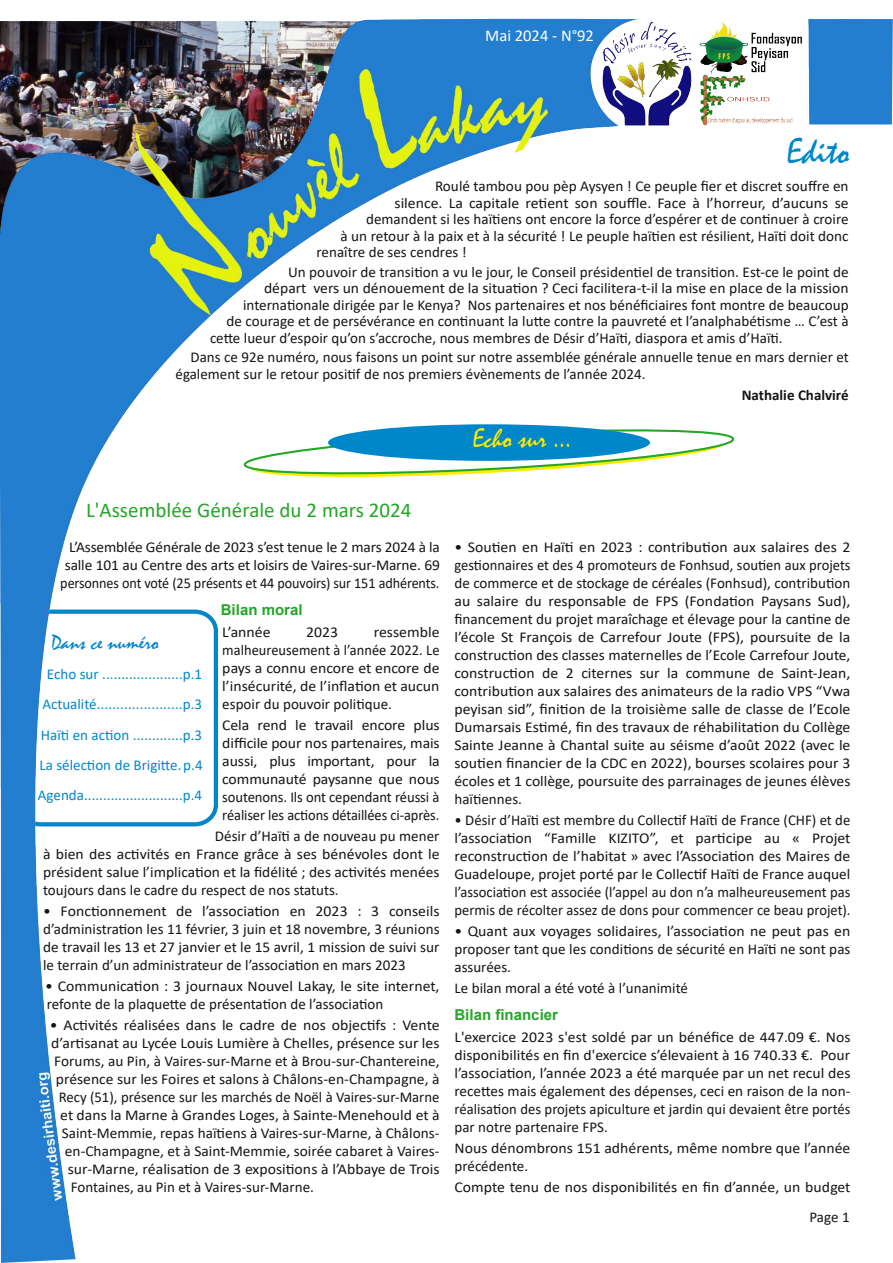
<style>
.page{position:relative;width:893px;height:1263px;background:#fff}
.page>*{position:absolute;margin:0;border:0;box-sizing:border-box;transform-origin:0 0}
.t1{font:36px "Mistral";color:#0087ca}
.t2{font:27px "Mistral";color:#fdeb00}
.t3{font:21px "Calibri";color:#24a627}
.t4{font:21px "Mistral";color:#0087ca}
.t5{font:16.5px "Calibri";letter-spacing:.005em;color:#fff}
.t6{font:15px/18px "Calibri";color:#171513;text-align:justify;scale:1.05 1}
.t7{font:15px/18px "Calibri";color:#171513;text-align:justify}
.t8{font:15px/30px "Calibri";color:#0087ca;text-align:center}
.t9{font:15px "Calibri";color:#171513;scale:1.04 1}
.t10{font:700 15px "Arial";letter-spacing:.005em;color:#24a627}
.t11{font:700 15px "Calibri";letter-spacing:.005em;color:#171513}
</style>
<div class="page">
<img style="left:0;top:18px;width:893px;height:1245px">
<svg style="left:243px;top:421px;width:492px;height:64px"></svg>
<div style="left:328px;top:424px;width:322px;height:37px;background:#0087ca;border-radius:50%"></div>
<p class="t5" style="left:485px;top:28px;width:110px">Mai 2024 ‐ N°92</p>
<h1 class="t1" style="left:787px;top:136px;width:64px">Edito</h1>
<p class="t7" style="left:435px;top:179px;width:415px">Roulé tambou pou pèp Aysyen ! Ce peuple fier et discret souffre en</p>
<p class="t6" style="left:394px;top:195px;width:434px">silence. La capitale retient son souffle. Face à l’horreur, d’aucuns se</p>
<p class="t7" style="left:366px;top:212px;width:484px">demandent si les haïtiens ont encore la force d’espérer et de continuer à croire</p>
<p class="t7" style="left:340px;top:228px;width:510px">à un retour à la paix et à la sécurité ! Le peuple haïtien est résilient, Haïti doit donc</p>
<p class="t7" style="left:316px;top:245px;width:152px">renaître de ses cendres !</p>
<p class="t7" style="left:288px;top:264px;width:562px">Un pouvoir de transition a vu le jour, le Conseil présidentiel de transition. Est‐ce le point de</p>
<p class="t9" style="left:264px;top:282px;width:564px">départ vers un dénouement de la situation ? Ceci facilitera‐t‐il la mise en place de la mission</p>
<p class="t7" style="left:243px;top:297px;width:607px">internationale dirigée par le Kenya? Nos partenaires et nos bénéficiaires font montre de beaucoup</p>
<p class="t7" style="left:226px;top:314px;width:624px">de courage et de persévérance en continuant la lutte contre la pauvreté et l’analphabétisme … C’est à</p>
<p class="t7" style="left:210px;top:330px;width:574px">cette lueur d’espoir qu’on s’accroche, nous membres de Désir d’Haïti, diaspora et amis d’Haïti.</p>
<p class="t7" style="left:175px;top:350px;width:675px;line-height:16.5px;text-indent:15px">Dans ce 92e numéro, nous faisons un point sur notre assemblée générale annuelle tenue en mars dernier et également sur le retour positif de nos premiers évènements de l’année 2024.</p>
<p class="t11" style="left:742px;top:389px;width:108px">Nathalie Chalviré</p>
<h2 class="t2" style="left:473px;top:427px;width:100px">Echo sur ...</h2>
<h3 class="t3" style="left:86px;top:501px;width:327px">L'Assemblée Générale du 2 mars 2024</h3>
<p class="t7" style="left:60px;top:539px;width:381px;text-align:center">L’Assemblée Générale de 2023 s’est tenue le 2 mars 2024 à la salle 101 au Centre des arts et loisirs de Vaires‐sur‐Marne. 69 personnes ont voté (25 présents et 44 pouvoirs) sur 151 adhérents.</p>
<p class="t10" style="left:221px;top:601px;width:83px">Bilan moral</p>
<p class="t6" style="left:222px;top:624px;width:48px">L’année</p>
<p class="t6" style="left:306px;top:624px;width:32px">2023</p>
<p class="t6" style="left:222px;top:624px;width:208px;text-indent:151px">ressemble malheureusement à l’année 2022. Le pays a connu encore et encore de l’insécurité, de l’inflation et aucun espoir du pouvoir politique.</p>
<p class="t6" style="left:222px;top:717px;width:209px">Cela rend le travail encore plus difficile pour nos partenaires, mais aussi, plus important, pour la communauté paysanne que nous soutenons. Ils ont cependant réussi à réaliser les actions détaillées ci‐après.</p>
<p class="t7" style="left:43px;top:828px;width:398px;text-indent:172px">Désir d’Haïti a de nouveau pu mener à bien des activités en France grâce à ses bénévoles dont le président salue l’implication et la fidélité ; des activités menées toujours dans le cadre du respect de nos statuts.</p>
<p class="t6" style="left:43px;top:903px;width:379px">• Fonctionnement de l’association en 2023 : 3 conseils d’administration les 11 février, 3 juin et 18 novembre, 3 réunions de travail les 13 et 27 janvier et le 15 avril, 1 mission de suivi sur le terrain d’un administrateur de l’association en mars 2023</p>
<p class="t6" style="left:45px;top:978px;width:377px">• Communication : 3 journaux Nouvel Lakay, le site internet, refonte de la plaquette de présentation de l’association</p>
<p class="t6" style="left:50px;top:1017px;width:373px">• Activités réalisées dans le cadre de nos objectifs : Vente</p>
<p class="t6" style="left:51px;top:1035px;width:371px">d’artisanat au Lycée Louis Lumière à Chelles, présence sur les</p>
<p class="t7" style="left:54px;top:1053px;width:387px">Forums, au Pin, à Vaires‐sur‐Marne et à Brou‐sur‐Chantereine,</p>
<p class="t9" style="left:56px;top:1073px;width:370px">présence sur les Foires et salons à Châlons‐en‐Champagne, à</p>
<p class="t7" style="left:59px;top:1089px;width:382px">Recy (51), présence sur les marchés de Noël à Vaires‐sur‐Marne</p>
<p class="t6" style="left:60px;top:1107px;width:363px">et dans la Marne à Grandes Loges, à Sainte‐Menehould et à</p>
<p class="t7" style="left:62px;top:1125px;width:379px">Saint‐Memmie, repas haïtiens à Vaires‐sur‐Marne, à Châlons‐</p>
<p class="t7" style="left:65px;top:1143px;width:376px">en‐Champagne, et à Saint‐Memmie, soirée cabaret à Vaires‐</p>
<p class="t6" style="left:68px;top:1161px;width:356px">sur‐Marne, réalisation de 3 expositions à l’Abbaye de Trois</p>
<p class="t7" style="left:71px;top:1179px;width:245px">Fontaines, au Pin et à Vaires‐sur‐Marne.</p>
<h3 class="t4" style="left:51px;top:634px;width:109px">Dans ce numéro</h3>
<p class="t8" style="left:38px;top:661px;width:166px">Echo sur .....................p.1<br>Actualité......................p.3<br>Haïti en action .............p.3<br>La sélection de Brigitte.p.4<br>Agenda..........................p.4</p>
<p class="t6" style="left:454px;top:539px;width:379px">• Soutien en Haïti en 2023 : contribution aux salaires des 2 gestionnaires et des 4 promoteurs de Fonhsud, soutien aux projets de commerce et de stockage de céréales (Fonhsud), contribution au salaire du responsable de FPS (Fondation Paysans Sud), financement du projet maraîchage et élevage pour la cantine de l’école St François de Carrefour Joute (FPS), poursuite de la construction des classes maternelles de l’Ecole Carrefour Joute, construction de 2 citernes sur la commune de Saint‐Jean, contribution aux salaires des animateurs de la radio VPS “Vwa peyisan sid”, finition de la troisième salle de classe de l’Ecole Dumarsais Estimé, fin des travaux de réhabilitation du Collège Sainte Jeanne à Chantal suite au séisme d’août 2022 (avec le soutien financier de la CDC en 2022), bourses scolaires pour 3 écoles et 1 collège, poursuite des parrainages de jeunes élèves haïtiennes.</p>
<p class="t7" style="left:454px;top:812px;width:398px">• Désir d’Haïti est membre du Collectif Haïti de France (CHF) et de l’association “Famille KIZITO”, et participe au « Projet reconstruction de l’habitat » avec l’Association des Maires de Guadeloupe, projet porté par le Collectif Haïti de France auquel l’association est associée (l’appel au don n’a malheureusement pas permis de récolter assez de dons pour commencer ce beau projet).</p>
<p class="t6" style="left:454px;top:923px;width:379px">• Quant aux voyages solidaires, l’association ne peut pas en proposer tant que les conditions de sécurité en Haïti ne sont pas assurées.</p>
<p class="t7" style="left:454px;top:980px;width:235px">Le bilan moral a été voté à l’unanimité</p>
<p class="t10" style="left:454px;top:1006px;width:105px">Bilan financier</p>
<p class="t6" style="left:454px;top:1029px;width:379px">L'exercice 2023 s'est soldé par un bénéfice de 447.09 €. Nos disponibilités en fin d'exercice s’élevaient à 16 740.33 €. Pour l’association, l’année 2023 a été marquée par un net recul des recettes mais également des dépenses, ceci en raison de la non‐ réalisation des projets apiculture et jardin qui devaient être portés par notre partenaire FPS.</p>
<p class="t6" style="left:454px;top:1140px;width:379px">Nous dénombrons 151 adhérents, même nombre que l’année précédente.</p>
<p class="t6" style="left:454px;top:1179px;width:379px">Compte tenu de nos disponibilités en fin d’année, un budget</p>
<p class="t7" style="left:809px;top:1209px;width:42px">Page 1</p>
</div>
